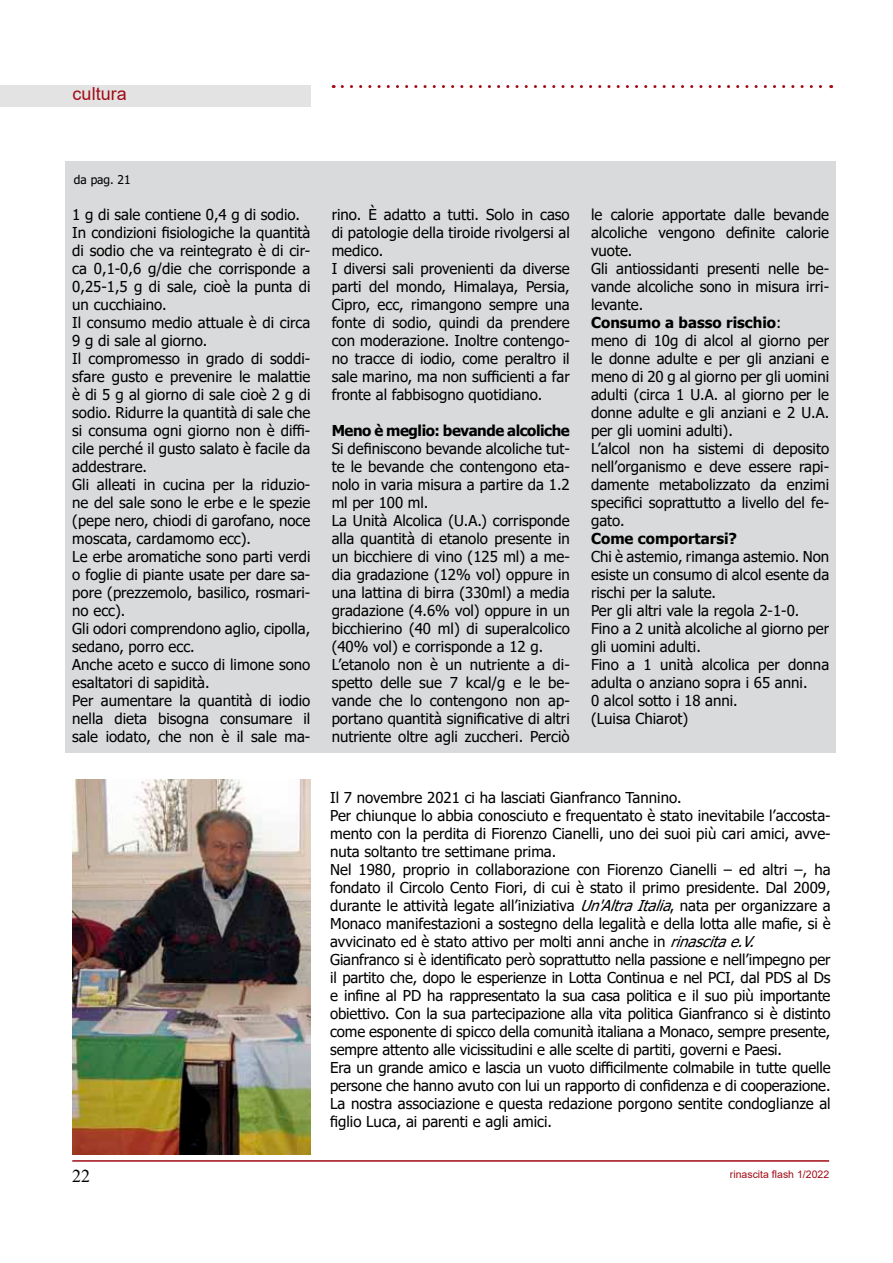
<style>
.page{position:relative;width:893px;height:1263px;background:#fff}
.page>*{position:absolute;margin:0;border:0;box-sizing:border-box;transform-origin:0 0}
.t1{font:18px "Arial";color:#a10c16}
.t2{font:18px "Times New Roman";color:#000}
.t3{font:15px/18px "Tahoma";color:#000}
.t4{font:700 15px "Tahoma";letter-spacing:-.03em;color:#000}
.t5{font:700 15px "Tahoma";color:#000}
.t6{font:12px "Tahoma";color:#000}
.t7{font:10.5px "Arial";color:#a10c16}
.s1{font-weight:700}
.s2{font-style:italic}
</style>
<div class="page">
<div style="left:65px;top:161px;width:771px;height:592px;background:#d9dadb"></div>
<div style="left:0;top:86px;width:310px;height:21px;background:#e3e3e4"></div>
<hr style="left:72px;top:1160px;width:757px;height:2px;background:#a10c16">
<svg style="left:342px;top:85px;width:490px;height:3px"></svg>
<img style="left:72px;top:779px;width:239px;height:375px">
<p class="t1" style="left:73px;top:82px;width:56px">cultura</p>
<p class="t6" style="left:74px;top:171px;width:58px">da pag. 21</p>
<p class="t3" style="left:72px;top:206px;width:240px">1 g di sale contiene 0,4 g di sodio.<br>In condizioni fisiologiche la quantità di sodio che va reintegrato è di cir&shy;ca 0,1-0,6 g/die che corrisponde a<br>0,25-1,5 g di sale, cioè la punta di un cucchiaino.<br>Il consumo medio attuale è di circa<br>9 g di sale al giorno.<br>Il compromesso in grado di soddi&shy;sfare gusto e prevenire le malattie è di 5 g al giorno di sale cioè 2 g di sodio. Ridurre la quantità di sale che si consuma ogni giorno non è diffi&shy;cile perché il gusto salato è facile da addestrare.<br>Gli alleati in cucina per la riduzio&shy;ne del sale sono le erbe e le spezie (pepe nero, chiodi di garofano, noce moscata, cardamomo ecc).<br>Le erbe aromatiche sono parti verdi o foglie di piante usate per dare sa&shy;pore (prezzemolo, basilico, rosmari&shy;no ecc).<br>Gli odori comprendono aglio, cipolla, sedano, porro ecc.<br>Anche aceto e succo di limone sono esaltatori di sapidità.<br>Per aumentare la quantità di iodio nella dieta bisogna consumare il sale iodato, che non è il sale ma-</p>
<p class="t3" style="left:332px;top:206px;width:240px">rino. È adatto a tutti. Solo in caso di patologie della tiroide rivolgersi al medico.<br>I diversi sali provenienti da diverse parti del mondo, Himalaya, Persia, Cipro, ecc, rimangono sempre una fonte di sodio, quindi da prendere con moderazione. Inoltre contengo&shy;no tracce di iodio, come peraltro il sale marino, ma non sufficienti a far fronte al fabbisogno quotidiano.</p>
<p class="t4" style="left:332px;top:420px;width:240px">Meno è meglio: bevande alcoliche</p>
<p class="t3" style="left:332px;top:440px;width:240px">Si definiscono bevande alcoliche tut&shy;te le bevande che contengono eta&shy;nolo in varia misura a partire da 1.2 ml per 100 ml.<br>La Unità Alcolica (U.A.) corrisponde alla quantità di etanolo presente in un bicchiere di vino (125 ml) a me&shy;dia gradazione (12% vol) oppure in una lattina di birra (330ml) a media gradazione (4.6% vol) oppure in un bicchierino (40 ml) di superalcolico (40% vol) e corrisponde a 12 g.<br>L’etanolo non è un nutriente a di&shy;spetto delle sue 7 kcal/g e le be&shy;vande che lo contengono non ap&shy;portano quantità significative di altri nutriente oltre agli zuccheri. Perciò</p>
<p class="t3" style="left:591px;top:206px;width:240px">le calorie apportate dalle bevande alcoliche vengono definite calorie vuote.<br>Gli antiossidanti presenti nelle be&shy;vande alcoliche sono in misura irri&shy;levante.<br><span class="s1">Consumo a basso rischio</span>:<br>meno di 10g di alcol al giorno per le donne adulte e per gli anziani e meno di 20 g al giorno per gli uomini adulti (circa 1 U.A. al giorno per le donne adulte e gli anziani e 2 U.A. per gli uomini adulti).<br>L’alcol non ha sistemi di deposito nell’organismo e deve essere rapi&shy;damente metabolizzato da enzimi specifici soprattutto a livello del fe&shy;gato.</p>
<p class="t5" style="left:591px;top:528px;width:148px">Come comportarsi?</p>
<p class="t3" style="left:591px;top:548px;width:240px">Chi è astemio, rimanga astemio. Non esiste un consumo di alcol esente da rischi per la salute.<br>Per gli altri vale la regola 2-1-0.<br>Fino a 2 unità alcoliche al giorno per gli uomini adulti.<br>Fino a 1 unità alcolica per donna adulta o anziano sopra i 65 anni.<br>0 alcol sotto i 18 anni.<br>(Luisa Chiarot)</p>
<p class="t2" style="left:72px;top:1163px;width:19px">22</p>
<p class="t3" style="left:330px;top:789px;width:502px">Il 7 novembre 2021 ci ha lasciati Gianfranco Tannino.<br>Per chiunque lo abbia conosciuto e frequentato è stato inevitabile l’accosta&shy;mento con la perdita di Fiorenzo Cianelli, uno dei suoi più cari amici, avve&shy;nuta soltanto tre settimane prima.<br>Nel 1980, proprio in collaborazione con Fiorenzo Cianelli – ed altri –, ha fondato il Circolo Cento Fiori, di cui è stato il primo presidente. Dal 2009, durante le attività legate all’iniziativa <span class="s2">Un'AltraItalia</span>, nata per organizzare a Monaco manifestazioni a sostegno della legalità e della lotta alle mafie, si è avvicinato ed è stato attivo per molti anni anche in <span class="s2">rinascitae.V.<br></span>Gianfranco si è identificato però soprattutto nella passione e nell’impegno per il partito che, dopo le esperienze in Lotta Continua e nel PCI, dal PDS al Ds e infine al PD ha rappresentato la sua casa politica e il suo più importante obiettivo. Con la sua partecipazione alla vita politica Gianfranco si è distinto come esponente di spicco della comunità italiana a Monaco, sempre presente, sempre attento alle vicissitudini e alle scelte di partiti, governi e Paesi.<br>Era un grande amico e lascia un vuoto difficilmente colmabile in tutte quelle persone che hanno avuto con lui un rapporto di confidenza e di cooperazione.<br>La nostra associazione e questa redazione porgono sentite condoglianze al figlio Luca, ai parenti e agli amici.</p>
<p class="t7" style="left:730px;top:1166px;width:101px">rinascita flash 1/2022</p>
</div>
